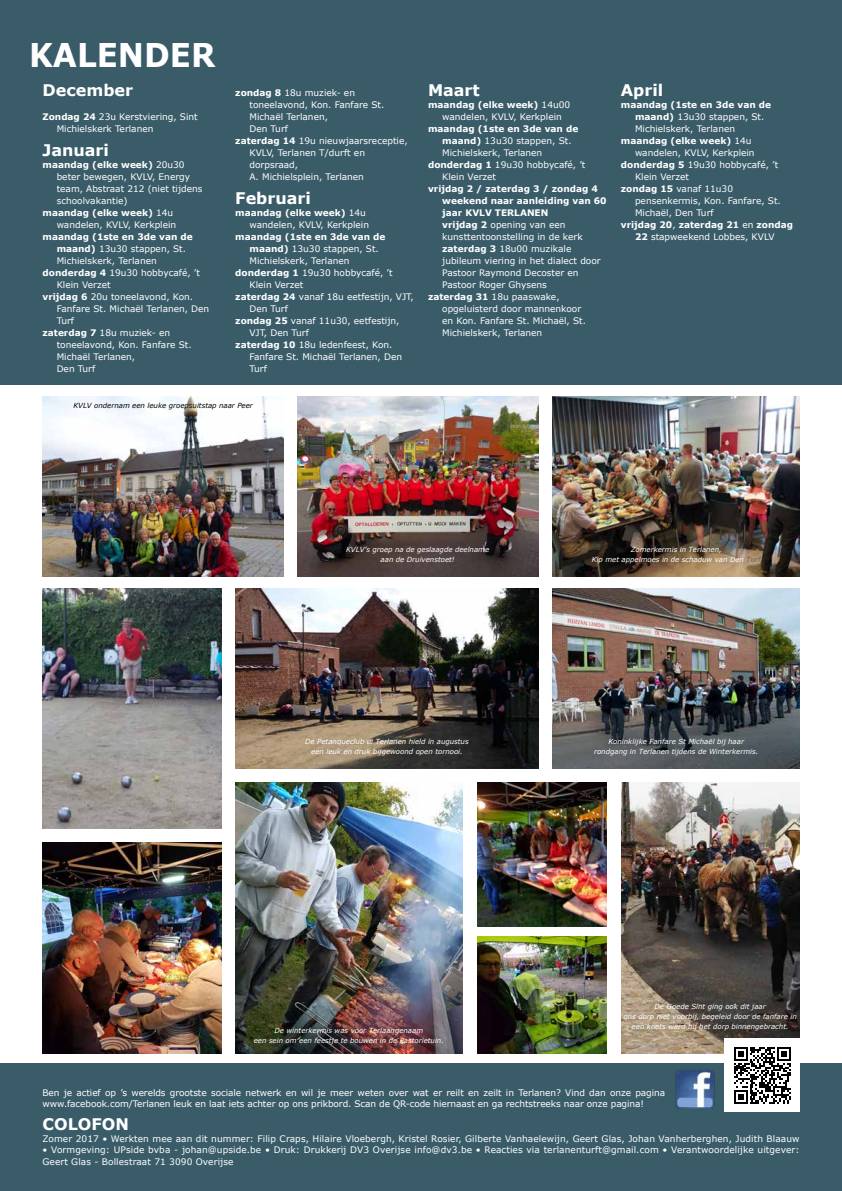
<style>
.page{position:relative;width:842px;height:1191px;background:#fff}
.page>*{position:absolute;margin:0;border:0;box-sizing:border-box;transform-origin:0 0}
.t1{font:700 32.6px "Verdana";color:#fff;scale:.95 1}
.t2{font:700 16px "Verdana";color:#fff}
.t3{font:9px/12px "Verdana";color:#fff}
.t4{font:700 9px "Verdana";color:#fff}
.t5{font:italic 7px/10px "Verdana";color:#fff;text-align:center}
.t6{font:italic 7px "Verdana";color:#000}
.s1{font-weight:700}
.s2{font-weight:400}
.s3{color:#636466}
</style>
<div class="page">
<img style="left:621px;top:782px;width:178px;height:271px">
<div style="left:0;top:0;width:842px;height:384px;background:#3a5c69"></div>
<div style="left:0;top:1063px;width:842px;height:128px;background:#3a5c69"></div>
<div style="left:725px;top:1038px;width:75px;height:74px;background:#fff"></div>
<svg style="left:734px;top:1047px;width:57px;height:57px"></svg>
<img style="left:675px;top:1070px;width:40px;height:39px">
<img style="left:43px;top:396px;width:240px;height:180px">
<img style="left:235px;top:588px;width:304px;height:180px">
<img style="left:43px;top:588px;width:178px;height:240px">
<img style="left:298px;top:396px;width:240px;height:180px">
<img style="left:552px;top:588px;width:247px;height:180px">
<img style="left:553px;top:396px;width:246px;height:180px">
<img style="left:43px;top:842px;width:178px;height:211px">
<img style="left:477px;top:783px;width:130px;height:144px">
<img style="left:477px;top:936px;width:130px;height:117px">
<img style="left:235px;top:783px;width:228px;height:270px">
<h1 class="t1" style="left:29px;top:32px;width:198px">KALENDER</h1>
<h2 class="t2" style="left:43px;top:79px;width:92px">December</h2>
<p class="t3" style="left:57px;top:111px;width:143px;text-indent:-14px"><span class="s1">Zondag 24</span> 23u Kerstviering, Sint<br>Michielskerk Terlanen</p>
<h2 class="t2" style="left:43px;top:139px;width:68px">Januari</h2>
<p class="t4" style="left:43px;top:159px;width:144px">maandag (elke week) <span class="s2">20u30</span></p>
<p class="t3" style="left:57px;top:171px;width:135px">beter bewegen, KVLV, Energy</p>
<p class="t3" style="left:57px;top:183px;width:147px">team, Abstraat 212 (niet tijdens</p>
<p class="t3" style="left:57px;top:195px;width:72px">schoolvakantie)</p>
<p class="t4" style="left:43px;top:207px;width:132px">maandag (elke week) <span class="s2">14u</span></p>
<p class="t3" style="left:57px;top:219px;width:121px">wandelen, KVLV, Kerkplein</p>
<p class="t4" style="left:43px;top:231px;width:152px">maandag (1ste en 3de van de</p>
<p class="t3" style="left:57px;top:243px;width:131px"><span class="s1">maand)</span> 13u30 stappen, St.</p>
<p class="t3" style="left:57px;top:255px;width:102px">Michielskerk, Terlanen</p>
<p class="t3" style="left:43px;top:267px;width:159px"><span class="s1">donderdag 4</span> 19u30 hobbycafé, ’t</p>
<p class="t3" style="left:57px;top:279px;width:55px">Klein Verzet</p>
<p class="t3" style="left:43px;top:291px;width:152px"><span class="s1">vrijdag 6</span> 20u toneelavond, Kon.</p>
<p class="t3" style="left:57px;top:303px;width:154px">Fanfare St. Michaël Terlanen, Den</p>
<p class="t3" style="left:57px;top:315px;width:19px">Turf</p>
<p class="t3" style="left:43px;top:327px;width:129px"><span class="s1">zaterdag 7</span> 18u muziek- en</p>
<p class="t3" style="left:57px;top:339px;width:136px">toneelavond, Kon. Fanfare St.</p>
<p class="t3" style="left:57px;top:351px;width:80px">Michaël Terlanen,</p>
<p class="t3" style="left:57px;top:363px;width:40px">Den Turf</p>
<p class="t3" style="left:235px;top:87px;width:121px"><span class="s1">zondag 8</span> 18u muziek- en</p>
<p class="t3" style="left:249px;top:99px;width:136px">toneelavond, Kon. Fanfare St.</p>
<p class="t3" style="left:249px;top:111px;width:80px">Michaël Terlanen,</p>
<p class="t3" style="left:249px;top:123px;width:40px">Den Turf</p>
<p class="t3" style="left:235px;top:135px;width:174px"><span class="s1">zaterdag 14</span> 19u nieuwjaarsreceptie,</p>
<p class="t3" style="left:249px;top:147px;width:117px">KVLV, Terlanen T/durft en</p>
<p class="t3" style="left:249px;top:159px;width:50px">dorpsraad,</p>
<p class="t3" style="left:249px;top:171px;width:116px">A. Michielsplein, Terlanen</p>
<h2 class="t2" style="left:235px;top:187px;width:77px">Februari</h2>
<p class="t3" style="left:249px;top:207px;width:121px;text-indent:-14px"><span class="s1">maandag (elke week)</span> 14u wandelen, KVLV, Kerkplein</p>
<p class="t4" style="left:235px;top:231px;width:152px">maandag (1ste en 3de van de</p>
<p class="t3" style="left:249px;top:243px;width:131px"><span class="s1">maand)</span> 13u30 stappen, St.</p>
<p class="t3" style="left:249px;top:255px;width:102px">Michielskerk, Terlanen</p>
<p class="t3" style="left:235px;top:267px;width:159px"><span class="s1">donderdag 1</span> 19u30 hobbycafé, ’t</p>
<p class="t3" style="left:249px;top:279px;width:55px">Klein Verzet</p>
<p class="t3" style="left:235px;top:291px;width:180px"><span class="s1">zaterdag 24</span> vanaf 18u eetfestijn, VJT,</p>
<p class="t3" style="left:249px;top:303px;width:40px">Den Turf</p>
<p class="t3" style="left:235px;top:315px;width:166px"><span class="s1">zondag 25</span> vanaf 11u30, eetfestijn,</p>
<p class="t3" style="left:249px;top:327px;width:61px">VJT, Den Turf</p>
<p class="t3" style="left:235px;top:339px;width:159px"><span class="s1">zaterdag 10</span> 18u ledenfeest, Kon.</p>
<p class="t3" style="left:249px;top:351px;width:154px">Fanfare St. Michaël Terlanen, Den</p>
<p class="t3" style="left:249px;top:363px;width:19px">Turf</p>
<p class="t6" style="left:73px;top:401px;width:181px">KVLV ondernam een leuke groepsuitstap naar Peer</p>
<h2 class="t2" style="left:428px;top:79px;width:53px">Maart</h2>
<p class="t3" style="left:442px;top:99px;width:129px;text-indent:-14px"><span class="s1">maandag (elke week)</span> 14u00 wandelen, KVLV, Kerkplein</p>
<p class="t4" style="left:428px;top:123px;width:152px">maandag (1ste en 3de van de</p>
<p class="t3" style="left:442px;top:135px;width:131px"><span class="s1">maand)</span> 13u30 stappen, St.</p>
<p class="t3" style="left:442px;top:147px;width:102px">Michielskerk, Terlanen</p>
<p class="t3" style="left:428px;top:159px;width:159px"><span class="s1">donderdag 1</span> 19u30 hobbycafé, ’t</p>
<p class="t3" style="left:442px;top:171px;width:55px">Klein Verzet</p>
<p class="t4" style="left:428px;top:183px;width:171px">vrijdag 2 / zaterdag 3 / zondag 4</p>
<p class="t4" style="left:442px;top:195px;width:166px">weekend naar aanleiding van 60</p>
<p class="t4" style="left:442px;top:207px;width:108px">jaar KVLV TERLANEN</p>
<p class="t3" style="left:442px;top:219px;width:125px"><span class="s1">vrijdag 2</span> opening van een</p>
<p class="t3" style="left:442px;top:231px;width:142px">kunsttentoonstelling in de kerk</p>
<p class="t3" style="left:442px;top:243px;width:131px"><span class="s1">zaterdag 3</span> 18u00 muzikale</p>
<p class="t3" style="left:442px;top:255px;width:160px">jubileum viering in het dialect door</p>
<p class="t3" style="left:442px;top:267px;width:138px">Pastoor Raymond Decoster en</p>
<p class="t3" style="left:442px;top:279px;width:106px">Pastoor Roger Ghysens</p>
<p class="t3" style="left:428px;top:291px;width:133px"><span class="s1">zaterdag 31</span> 18u paaswake,</p>
<p class="t3" style="left:442px;top:303px;width:141px">opgeluisterd door mannenkoor</p>
<p class="t3" style="left:442px;top:315px;width:145px">en Kon. Fanfare St. Michaël, St.</p>
<p class="t3" style="left:442px;top:327px;width:102px">Michielskerk, Terlanen</p>
<h2 class="t2" style="left:621px;top:79px;width:44px">April</h2>
<p class="t4" style="left:621px;top:99px;width:152px">maandag (1ste en 3de van de</p>
<p class="t3" style="left:635px;top:111px;width:131px"><span class="s1">maand)</span> 13u30 stappen, St.</p>
<p class="t3" style="left:635px;top:123px;width:102px">Michielskerk, Terlanen</p>
<p class="t4" style="left:621px;top:135px;width:132px">maandag (elke week) <span class="s2">14u</span></p>
<p class="t3" style="left:635px;top:147px;width:121px">wandelen, KVLV, Kerkplein</p>
<p class="t3" style="left:621px;top:159px;width:159px"><span class="s1">donderdag 5</span> 19u30 hobbycafé, ’t</p>
<p class="t3" style="left:635px;top:171px;width:55px">Klein Verzet</p>
<p class="t3" style="left:621px;top:183px;width:114px"><span class="s1">zondag 15</span> vanaf 11u30</p>
<p class="t3" style="left:635px;top:195px;width:147px">pensenkermis, Kon. Fanfare, St.</p>
<p class="t3" style="left:635px;top:207px;width:80px">Michaël, Den Turf</p>
<p class="t4" style="left:621px;top:219px;width:174px">vrijdag 20<span class="s2">,</span> zaterdag 21 <span class="s2">en</span> zondag</p>
<p class="t3" style="left:635px;top:231px;width:141px"><span class="s1">22</span> stapweekend Lobbes, KVLV</p>
<p class="t5" style="left:346px;top:545px;width:145px">KVLV’s groep na de geslaagde deelname aan de Druivenstoet!</p>
<p class="t5" style="left:592px;top:545px;width:170px">Zomerkermis in Terlanen,<br>Kip met appelmoes in de schaduw van Den <span class="s3">Turf</span></p>
<p class="t5" style="left:305px;top:737px;width:165px">De Petanqueclub ui Terlanen hield in augustus een leuk en druk bijgewoond open tornooi.</p>
<p class="t5" style="left:254px;top:1025px;width:192px">De winterkermis was voor Terlaangenaam<br>een sein om een feestje te bouwen in de Pastorietuin.</p>
<p class="t5" style="left:594px;top:737px;width:166px">Koninklijke Fanfare St Michaël bij haar rondgang in Terlanen tijdens de Winterkermis.</p>
<p class="t5" style="left:623px;top:1001px;width:175px">De Goede Sint ging ook dit jaar<br>ons dorp niet voorbij, begeleid door de fanfare in een koets werd hij het dorp binnengebracht.</p>
<p class="t3" style="left:43px;top:1086px;width:624px;line-height:11.5px">Ben je actief op ’s werelds grootste sociale netwerk en wil je meer weten over wat er reilt en zeilt in Terlanen? Vind dan onze pagina www.facebook.com/Terlanen leuk en laat iets achter op ons prikbord. Scan de QR-code hiernaast en ga rechtstreeks naar onze pagina!</p>
<h2 class="t2" style="left:43px;top:1113px;width:88px">COLOFON</h2>
<p class="t3" style="left:43px;top:1132px;width:758px">Zomer 2017 • Werkten mee aan dit nummer: Filip Craps, Hilaire Vloebergh, Kristel Rosier, Gilberte Vanhaelewijn, Geert Glas, Johan Vanherberghen, Judith Blaauw</p>
<p class="t3" style="left:43px;top:1144px;width:758px;line-height:11.5px">• Vormgeving: UPside bvba - johan@upside.be • Druk: Drukkerij DV3 Overijse info@dv3.be • Reacties via terlanenturft@gmail.com • Verantwoordelijke uitgever:<br>Geert Glas - Bollestraat 71 3090 Overijse</p>
</div>
